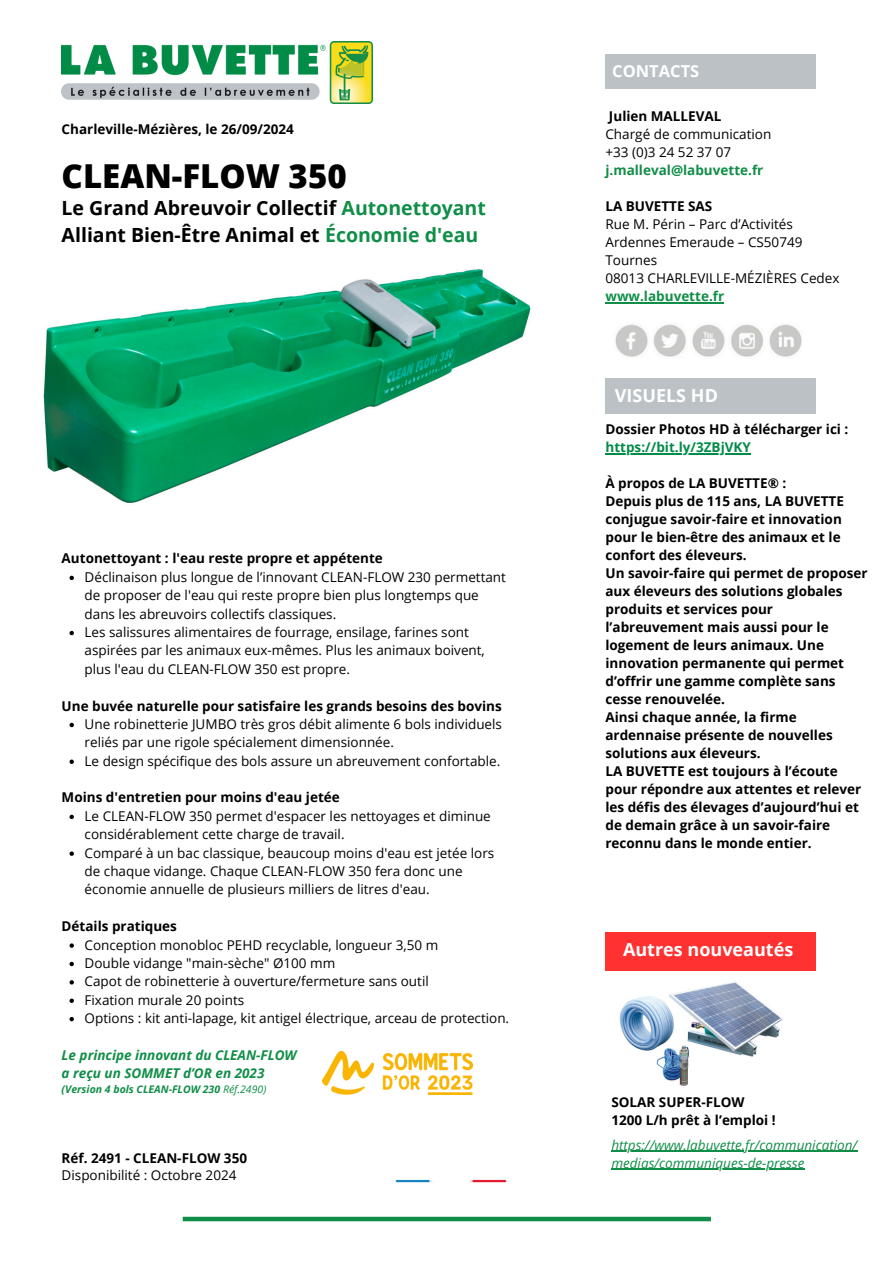
<style>
.page{position:relative;width:894px;height:1264px;background:#fff}
.page>*{position:absolute;margin:0;border:0;box-sizing:border-box;transform-origin:0 0}
.t1{font:800 33px "Open Sans";color:#000}
.t2{font:700 19.5px/26.8px "Open Sans";color:#000}
.t3{font:700 18px "Open Sans";color:#fff}
.t4{font:700 16.5px "Open Sans";color:#fff}
.t5{font:13.5px/18.5px "Open Sans";color:#000}
.t6{font:700 13.5px/18px "Open Sans";color:#000}
.t7{font:italic 13.5px/18px "Open Sans";color:#108e47}
.t8{font:italic 700 13.5px "Open Sans";color:#108e47}
.t9{font:700 13.5px "Open Sans";color:#108e47}
.t10{font:700 13.5px "Open Sans";color:#008c47}
.t11{font:italic 700 10.5px "Open Sans";color:#108e47}
.s1{color:#108e47}
.s2{font-weight:400}
</style>
<div class="page">
<img style="left:62px;top:42px;width:310px;height:61px">
<div style="left:183px;top:1216px;width:527px;height:5px;background:#108e47"></div>
<img style="left:615px;top:324px;width:187px;height:33px">
<div style="left:605px;top:378px;width:211px;height:35px;background:#bbc1c5"></div>
<div style="left:605px;top:55px;width:211px;height:34px;background:#bbc1c5"></div>
<div style="left:605px;top:931px;width:211px;height:39px;background:#ff3131"></div>
<svg style="left:69px;top:575px;width:5px;height:5px"></svg>
<svg style="left:69px;top:631px;width:5px;height:4px"></svg>
<svg style="left:69px;top:722px;width:5px;height:5px"></svg>
<svg style="left:69px;top:759px;width:5px;height:5px"></svg>
<svg style="left:69px;top:814px;width:5px;height:5px"></svg>
<svg style="left:69px;top:851px;width:5px;height:4px"></svg>
<svg style="left:69px;top:943px;width:5px;height:4px"></svg>
<svg style="left:69px;top:961px;width:5px;height:5px"></svg>
<svg style="left:69px;top:980px;width:5px;height:4px"></svg>
<svg style="left:69px;top:998px;width:5px;height:4px"></svg>
<svg style="left:69px;top:1017px;width:5px;height:4px"></svg>
<img style="left:43px;top:268px;width:488px;height:235px">
<img style="left:620px;top:981px;width:163px;height:105px">
<img style="left:323px;top:1051px;width:149px;height:43px">
<img style="left:395px;top:1179px;width:112px;height:4px">
<hr style="left:605px;top:453px;width:145px;height:1px;background:#008c47">
<hr style="left:605px;top:302px;width:119px;height:1px;background:#108e47">
<hr style="left:611px;top:1150px;width:246px;height:1px;background:#108e47">
<hr style="left:611px;top:1168px;width:193px;height:1px;background:#108e47">
<p class="t6" style="left:62px;top:120px;width:233px">Charleville-Mézières, le 26/09/2024</p>
<p class="t1" style="left:62px;top:153px;width:286px">CLEAN-FLOW 350</p>
<p class="t2" style="left:62px;top:194px;width:425px">Le Grand Abreuvoir Collectif <span class="s1">Autonettoyant<br></span>Alliant Bien-Être Animal et <span class="s1">Économie d'eau</span></p>
<p class="t6" style="left:62px;top:549px;width:322px">Autonettoyant : l'eau reste propre et appétente</p>
<p class="t5" style="left:85px;top:567px;width:423px">Déclinaison plus longue de l’innovant CLEAN-FLOW 230 permettant de proposer de l'eau qui reste propre bien plus longtemps que dans les abreuvoirs collectifs classiques.</p>
<h5 class="t5" style="left:85px;top:622px;width:402px">Les salissures alimentaires de fourrage, ensilage, farines sont aspirées par les animaux eux-mêmes. Plus les animaux boivent, plus l'eau du CLEAN-FLOW 350 est propre.</h5>
<p class="t6" style="left:62px;top:696px;width:441px">Une buvée naturelle pour satisfaire les grands besoins des bovins</p>
<p class="t5" style="left:85px;top:714px;width:419px">Une robinetterie JUMBO très gros débit alimente 6 bols individuels reliés par une rigole spécialement dimensionnée.</p>
<h5 class="t5" style="left:85px;top:751px;width:417px">Le design spécifique des bols assure un abreuvement confortable.</h5>
<p class="t6" style="left:62px;top:788px;width:279px">Moins d'entretien pour moins d'eau jetée</p>
<p class="t5" style="left:85px;top:806px;width:407px">Le CLEAN-FLOW 350 permet d'espacer les nettoyages et diminue considérablement cette charge de travail.</p>
<h5 class="t5" style="left:85px;top:843px;width:411px">Comparé à un bac classique, beaucoup moins d'eau est jetée lors de chaque vidange. Chaque CLEAN-FLOW 350 fera donc une économie annuelle de plusieurs milliers de litres d'eau.</h5>
<p class="t6" style="left:62px;top:916px;width:117px">Détails pratiques</p>
<p class="t5" style="left:85px;top:935px;width:355px">Conception monobloc PEHD recyclable, longueur 3,50 m</p>
<p class="t5" style="left:85px;top:953px;width:252px">Double vidange "main-sèche" Ø100 mm</p>
<p class="t5" style="left:85px;top:971px;width:345px">Capot de robinetterie à ouverture/fermeture sans outil</p>
<p class="t5" style="left:85px;top:990px;width:161px">Fixation murale 20 points</p>
<p class="t5" style="left:85px;top:1008px;width:426px">Options : kit anti-lapage, kit antigel électrique, arceau de protection.</p>
<p class="t8" style="left:62px;top:1045px;width:236px">Le principe innovant du CLEAN-FLOW</p>
<p class="t8" style="left:62px;top:1063px;width:204px">a reçu un SOMMET d’OR en 2023</p>
<p class="t11" style="left:62px;top:1081px;width:206px">(Version 4 bols CLEAN-FLOW 230 <span class="s2">Réf.2490)</span></p>
<p class="t6" style="left:62px;top:1148px;width:187px">Réf. 2491 - CLEAN-FLOW 350</p>
<p class="t5" style="left:62px;top:1165px;width:176px">Disponibilité : Octobre 2024</p>
<p class="t4" style="left:612px;top:60px;width:89px">CONTACTS</p>
<p class="t6" style="left:608px;top:107px;width:114px">Julien MALLEVAL</p>
<p class="t5" style="left:605px;top:125px;width:167px">Chargé de communication</p>
<p class="t5" style="left:605px;top:143px;width:127px">+33 (0)3 24 52 37 07</p>
<h2 class="t9" style="left:605px;top:161px;width:159px">j.malleval@labuvette.fr</h2>
<h5 class="t6" style="left:605px;top:197px;width:108px">LA BUVETTE SAS</h5>
<h5 class="t5" style="left:605px;top:215px;width:189px">Rue M. Périn – Parc d’Activités</h5>
<h3 class="t5" style="left:605px;top:233px;width:198px">Ardennes Emeraude – CS50749</h3>
<p class="t5" style="left:605px;top:251px;width:53px">Tournes</p>
<h5 class="t5" style="left:605px;top:269px;width:235px">08013 CHARLEVILLE-MÉZIÈRES Cedex</h5>
<h5 class="t9" style="left:605px;top:287px;width:120px">www.labuvette.fr</h5>
<h3 class="t3" style="left:614px;top:383px;width:105px">VISUELS HD</h3>
<p class="t6" style="left:605px;top:419px;width:244px">Dossier Photos HD à télécharger ici :</p>
<p class="t10" style="left:605px;top:437px;width:147px">https://bit.ly/3ZBjVKY</p>
<p class="t6" style="left:605px;top:473px;width:182px">À propos de LA BUVETTE® :</p>
<p class="t6" style="left:605px;top:491px;width:264px">Depuis plus de 115 ans, LA BUVETTE conjugue savoir-faire et innovation pour le bien-être des animaux et le confort des éleveurs.<br>Un savoir-faire qui permet de proposer aux éleveurs des solutions globales produits et services pour l’abreuvement mais aussi pour le logement de leurs animaux. Une innovation permanente qui permet d’offrir une gamme complète sans cesse renouvelée.<br>Ainsi chaque année, la firme ardennaise présente de nouvelles solutions aux éleveurs.<br>LA BUVETTE est toujours à l’écoute pour répondre aux attentes et relever les défis des élevages d’aujourd’hui et de demain grâce à un savoir-faire reconnu dans le monde entier.</p>
<h5 class="t3" style="left:623px;top:937px;width:172px">Autres nouveautés</h5>
<p class="t6" style="left:611px;top:1092px;width:166px">SOLAR SUPER-FLOW<br>1200 L/h prêt à l’emploi !</p>
<p class="t7" style="left:611px;top:1135px;width:247px">https://www.labuvette.fr/communication/ medias/communiques-de-presse</p>
</div>
